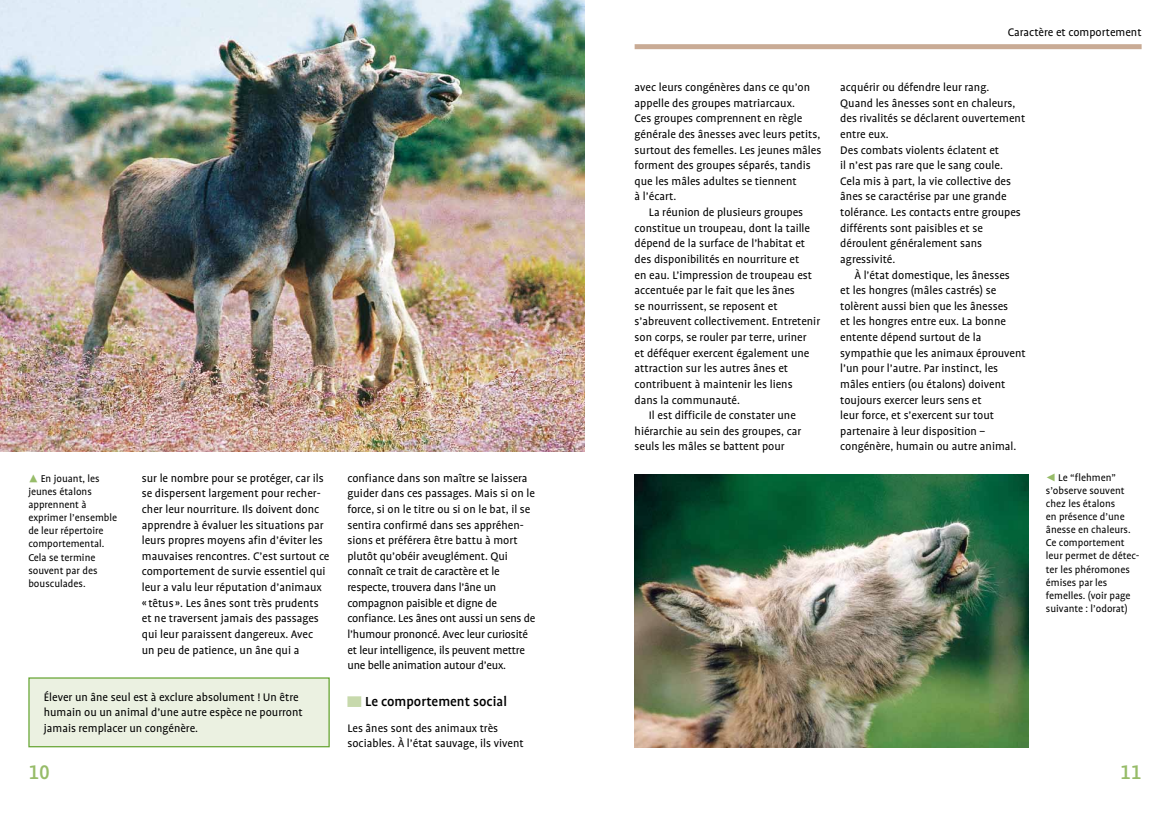
<style>
.page{position:relative;width:1170px;height:815px;background:#fff}
.page>*{position:absolute;margin:0;border:0;box-sizing:border-box;transform-origin:0 0}
.t1{font:500 22.5px "UV Profile Tab";color:#97bc69}
.t2{font:500 15px "UV Profile Tab";color:#000}
.t3{font:12.5px/15.6px "UV Profile Tab";color:#000}
.t4{font:11.25px/13.1px "UV Profile Tab";color:#000}
</style>
<div class="page">
<div style="left:634px;top:44px;width:507px;height:5px;background:#c9ab95"></div>
<div style="left:347px;top:696px;width:14px;height:11px;background:#c7d9ac"></div>
<div style="left:29px;top:678px;width:300px;height:69px;background:#ebf1e1"></div>
<div style="left:28px;top:677px;width:302px;height:70px;border:1px solid #67a534"></div>
<img style="left:634px;top:474px;width:394px;height:273px">
<img style="left:0;top:0;width:585px;height:451px">
<p class="t3" style="left:142px;top:470px;width:189px">sur le nombre pour se protéger, car ils se dispersent largement pour recher&shy;cher leur nourriture. Ils doivent donc apprendre à évaluer les situations par leurs propres moyens afin d’éviter les mauvaises rencontres. C’est surtout ce comportement de survie essentiel qui leur a valu leur réputation d’animaux «têtus». Les ânes sont très prudents et ne traversent jamais des passages qui leur paraissent dangereux. Avec<br>un peu de patience, un âne qui a</p>
<p class="t3" style="left:347px;top:470px;width:189px">confiance dans son maître se laissera guider dans ces passages. Mais si on le force, si on le titre ou si on le bat, il se sentira confirmé dans ses appréhen&shy;sions et préférera être battu à mort plutôt qu’obéir aveuglément. Qui connaît ce trait de caractère et le respecte, trouvera dans l’âne un compagnon paisible et digne de confiance. Les ânes ont aussi un sens de l’humour prononcé. Avec leur curiosité et leur intelligence, ils peuvent mettre une belle animation autour d’eux.</p>
<p class="t2" style="left:365px;top:694px;width:143px">Le comportement social</p>
<p class="t3" style="left:347px;top:720px;width:178px">Les ânes sont des animaux très sociables. À l’état sauvage, ils vivent</p>
<p class="t4" style="left:28px;top:472px;width:90px;text-indent:12px">En jouant, les jeunes étalons apprennent à exprimer l’ensemble de leur répertoire comportemental.<br>Cela se termine souvent par des bousculades.</p>
<p class="t3" style="left:44px;top:689px;width:260px">Élever un âne seul est à exclure absolument ! Un être humain ou un animal d’une autre espèce ne pourront jamais remplacer un congénère.</p>
<p class="t3" style="left:634px;top:80px;width:188px">avec leurs congénères dans ce qu’on appelle des groupes matriarcaux.<br>Ces groupes comprennent en règle générale des ânesses avec leurs petits, surtout des femelles. Les jeunes mâles forment des groupes séparés, tandis que les mâles adultes se tiennent<br>à l’écart.</p>
<p class="t3" style="left:648px;top:205px;width:156px">La réunion de plusieurs groupes</p>
<p class="t3" style="left:634px;top:220px;width:177px">constitue un troupeau, dont la taille</p>
<p class="t3" style="left:634px;top:236px;width:172px">dépend de la surface de l’habitat et</p>
<p class="t3" style="left:634px;top:251px;width:166px">des disponibilités en nourriture et</p>
<p class="t3" style="left:634px;top:267px;width:179px">en eau. L’impression de troupeau est</p>
<p class="t3" style="left:634px;top:283px;width:162px">accentuée par le fait que les ânes</p>
<p class="t3" style="left:634px;top:298px;width:144px">se nourrissent, se reposent et</p>
<p class="t3" style="left:634px;top:314px;width:187px">s’abreuvent collectivement. Entretenir</p>
<p class="t3" style="left:634px;top:330px;width:173px">son corps, se rouler par terre, uriner</p>
<p class="t3" style="left:634px;top:345px;width:176px">et déféquer exercent également une</p>
<p class="t3" style="left:634px;top:361px;width:155px">attraction sur les autres ânes et</p>
<p class="t3" style="left:634px;top:376px;width:159px">contribuent à maintenir les liens</p>
<p class="t3" style="left:634px;top:392px;width:107px">dans la communauté.</p>
<p class="t3" style="left:648px;top:408px;width:149px">Il est difficile de constater une</p>
<p class="t3" style="left:634px;top:423px;width:168px">hiérarchie au sein des groupes, car</p>
<p class="t3" style="left:634px;top:439px;width:152px">seuls les mâles se battent pour</p>
<p class="t3" style="left:1007px;top:25px;width:135px">Caractère et comportement</p>
<p class="t3" style="left:840px;top:80px;width:186px">acquérir ou défendre leur rang.<br>Quand les ânesses sont en chaleurs, des rivalités se déclarent ouvertement entre eux.<br>Des combats violents éclatent et<br>il n’est pas rare que le sang coule.<br>Cela mis à part, la vie collective des ânes se caractérise par une grande tolérance. Les contacts entre groupes différents sont paisibles et se déroulent généralement sans agressivité.</p>
<p class="t3" style="left:840px;top:267px;width:187px;text-indent:14px">À l’état domestique, les ânesses<br>et les hongres (mâles castrés) se tolèrent aussi bien que les ânesses<br>et les hongres entre eux. La bonne entente dépend surtout de la sympathie que les animaux éprouvent l’un pour l’autre. Par instinct, les mâles entiers (ou étalons) doivent toujours exercer leurs sens et<br>leur force, et s’exercent sur tout partenaire à leur disposition – congénère, humain ou autre animal.</p>
<p class="t4" style="left:1045px;top:471px;width:95px;text-indent:12px">Le “flehmen” s’observe souvent chez les étalons<br>en présence d’une ânesse en chaleurs.<br>Ce comportement leur permet de détec&shy;ter les phéromones émises par les femelles. (voir page suivante : l’odorat)</p>
<h1 class="t1" style="left:28px;top:760px;width:23px">10</h1>
<h1 class="t1" style="left:1119px;top:760px;width:23px">11</h1>
</div>
